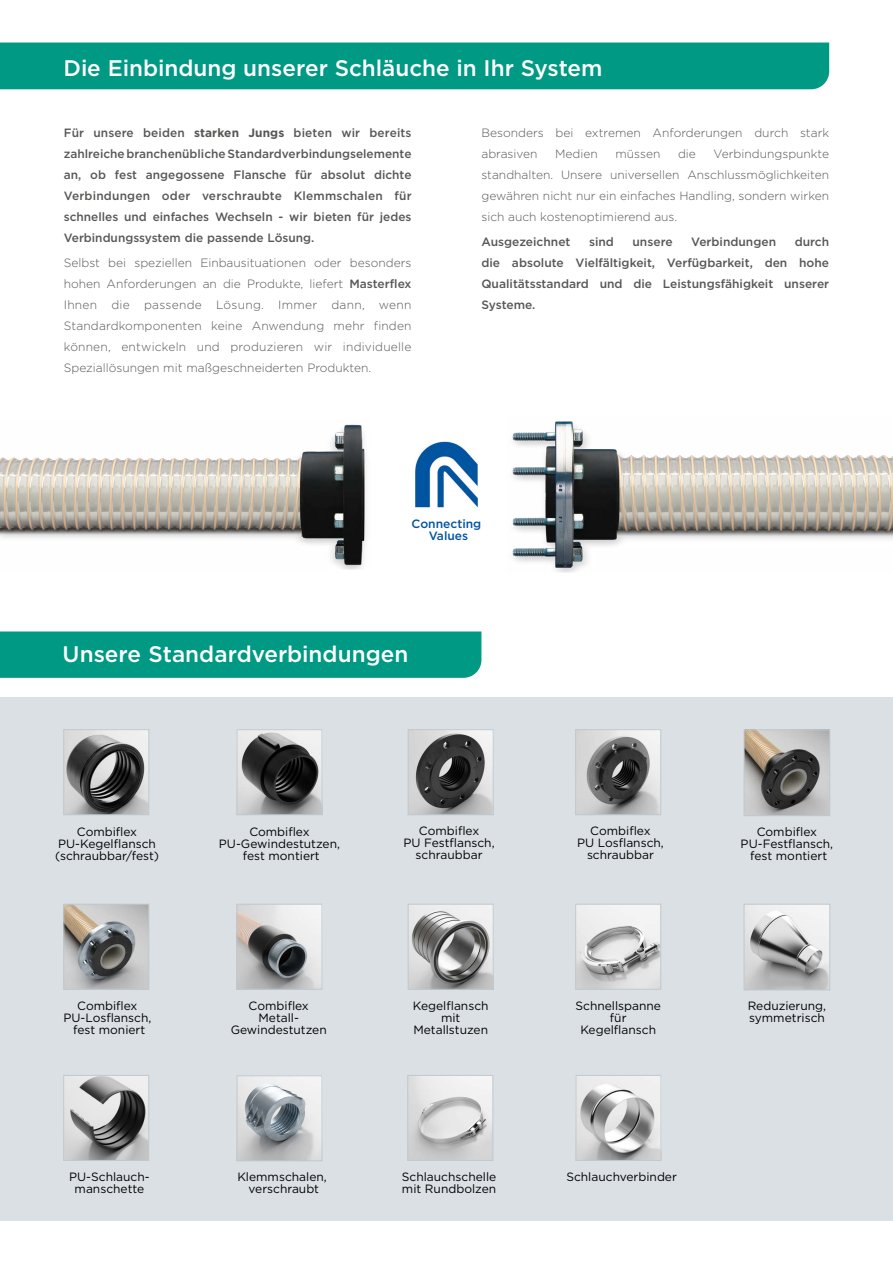
<style>
.page{position:relative;width:893px;height:1263px;background:#fff}
.page>*{position:absolute;margin:0;border:0;box-sizing:border-box;transform-origin:0 0}
.t1{font:500 22.5px "Gotham";color:#fff}
.t2{font:300 12px/21px "Gotham";color:#575756;text-align:justify}
.t3{font:12px/12px "Gotham";color:#000;text-align:center}
.t4{font:500 12px/21px "Gotham";color:#575756;text-align:justify}
.t5{font:500 12px/12px "Gotham";color:#0053a1;text-align:center}
.s1{font-weight:700}
.s2{font-weight:500}
</style>
<div class="page">
<div style="left:0;top:631px;width:481px;height:47px;background:#009984"></div>
<div style="left:0;top:697px;width:893px;height:523px;background:#dae0e3"></div>
<img style="left:0;top:424px;width:366px;height:145px">
<img style="left:415px;top:441px;width:63px;height:67px">
<img style="left:512px;top:421px;width:381px;height:152px">
<img style="left:239px;top:731px;width:81px;height:82px">
<div style="left:237px;top:729px;width:85px;height:86px;border:1px solid #bfc9d0"></div>
<img style="left:746px;top:731px;width:82px;height:83px">
<div style="left:744px;top:729px;width:86px;height:87px;border:1px solid #bfc9d0"></div>
<img style="left:65px;top:731px;width:82px;height:82px">
<div style="left:63px;top:729px;width:86px;height:86px;border:1px solid #bfc9d0"></div>
<img style="left:410px;top:732px;width:81px;height:81px">
<div style="left:408px;top:730px;width:85px;height:85px;border:1px solid #bfc9d0"></div>
<img style="left:577px;top:731px;width:82px;height:82px">
<div style="left:575px;top:729px;width:86px;height:86px;border:1px solid #bfc9d0"></div>
<img style="left:65px;top:1077px;width:82px;height:82px">
<div style="left:63px;top:1075px;width:86px;height:86px;border:1px solid #bfc9d0"></div>
<img style="left:409px;top:1077px;width:82px;height:82px">
<div style="left:407px;top:1075px;width:86px;height:86px;border:1px solid #bfc9d0"></div>
<img style="left:65px;top:906px;width:82px;height:82px">
<div style="left:63px;top:904px;width:86px;height:86px;border:1px solid #bfc9d0"></div>
<img style="left:239px;top:1077px;width:81px;height:82px">
<div style="left:237px;top:1075px;width:85px;height:86px;border:1px solid #bfc9d0"></div>
<img style="left:578px;top:1077px;width:81px;height:82px">
<div style="left:576px;top:1075px;width:85px;height:86px;border:1px solid #bfc9d0"></div>
<div style="left:0;top:43px;width:829px;height:46px;background:#009984"></div>
<img style="left:239px;top:906px;width:81px;height:82px">
<div style="left:237px;top:904px;width:85px;height:86px;border:1px solid #bfc9d0"></div>
<img style="left:577px;top:906px;width:82px;height:81px">
<div style="left:575px;top:904px;width:86px;height:85px;border:1px solid #bfc9d0"></div>
<img style="left:746px;top:906px;width:82px;height:82px">
<div style="left:744px;top:904px;width:86px;height:86px;border:1px solid #bfc9d0"></div>
<img style="left:410px;top:906px;width:82px;height:82px">
<div style="left:408px;top:904px;width:86px;height:86px;border:1px solid #bfc9d0"></div>
<h1 class="t1" style="left:63px;top:53px;width:541px">Die Einbindung unserer Schläuche in Ihr System</h1>
<p class="t4" style="left:64px;top:122px;width:349px">Für unsere beiden <span class="s1">starken Jungs</span> bieten wir bereits zahlreiche branchenübliche Standardverbindungselemente an, ob fest angegossene Flansche für absolut dichte Verbindungen oder verschraubte Klemmschalen für schnelles und einfaches Wechseln - wir bieten für jedes Verbindungssystem die passende Lösung.</p>
<p class="t2" style="left:64px;top:252px;width:349px">Selbst bei speziellen Einbausituationen oder besonders hohen Anforderungen an die Produkte, liefert <span class="s2">Masterflex </span>Ihnen die passende Lösung. Immer dann, wenn Standardkomponenten keine Anwendung mehr finden können, entwickeln und produzieren wir individuelle Speziallösungen mit maßgeschneiderten Produkten.</p>
<p class="t2" style="left:481px;top:122px;width:349px">Besonders bei extremen Anforderungen durch stark abrasiven</p>
<p class="t2" style="left:481px;top:143px;width:349px;text-indent:232px">Verbindungspunkte standhalten. Unsere universellen Anschlussmöglichkeiten gewähren nicht nur ein einfaches Handling, sondern wirken sich auch kostenoptimierend aus.</p>
<p class="t4" style="left:481px;top:232px;width:91px">Ausgezeichnet</p>
<p class="t4" style="left:589px;top:232px;width:26px">sind</p>
<p class="t4" style="left:632px;top:232px;width:42px">unsere</p>
<p class="t4" style="left:691px;top:232px;width:86px">Verbindungen</p>
<p class="t2" style="left:555px;top:143px;width:44px">Medien</p>
<p class="t2" style="left:615px;top:143px;width:46px">müssen</p>
<p class="t2" style="left:678px;top:143px;width:19px">die</p>
<p class="t4" style="left:481px;top:232px;width:349px;text-indent:313px">durch die absolute Vielfältigkeit, Verfügbarkeit, den hohe Qualitätsstandard und die Leistungsfähigkeit unserer Systeme.</p>
<p class="t5" style="left:412px;top:518px;width:71px">Connecting<br>Values</p>
<h1 class="t1" style="left:63px;top:640px;width:347px">Unsere Standardverbindungen</h1>
<p class="t3" style="left:55px;top:825px;width:106px">Combiflex<br>PU-Kegelflansch (schraubbar/fest)</p>
<p class="t3" style="left:404px;top:824px;width:93px">Combiflex<br>PU Festflansch, schraubbar</p>
<p class="t3" style="left:577px;top:825px;width:88px">Combiflex<br>PU Losflansch, schraubbar</p>
<p class="t3" style="left:219px;top:825px;width:123px">Combiflex<br>PU-Gewindestutzen, fest montiert</p>
<p class="t3" style="left:741px;top:825px;width:94px">Combiflex<br>PU-Festflansch, fest montiert</p>
<p class="t3" style="left:63px;top:1000px;width:90px">Combiflex<br>PU-Losflansch, fest moniert</p>
<p class="t3" style="left:231px;top:1000px;width:98px">Combiflex<br>Metall-<br>Gewindestutzen</p>
<p class="t3" style="left:575px;top:1000px;width:87px">Schnellspanne für<br>Kegelflansch</p>
<p class="t3" style="left:413px;top:1000px;width:77px">Kegelflansch mit<br>Metallstuzen</p>
<p class="t3" style="left:748px;top:1000px;width:80px;text-align:left">Reduzierung, symmetrisch</p>
<p class="t3" style="left:69px;top:1171px;width:82px">PU-Schlauch&shy;manschette</p>
<p class="t3" style="left:237px;top:1171px;width:91px">Klemmschalen, verschraubt</p>
<p class="t3" style="left:566px;top:1171px;width:112px">Schlauchverbinder</p>
<p class="t3" style="left:402px;top:1171px;width:96px;text-align:left">Schlauchschelle mit Rundbolzen</p>
</div>
